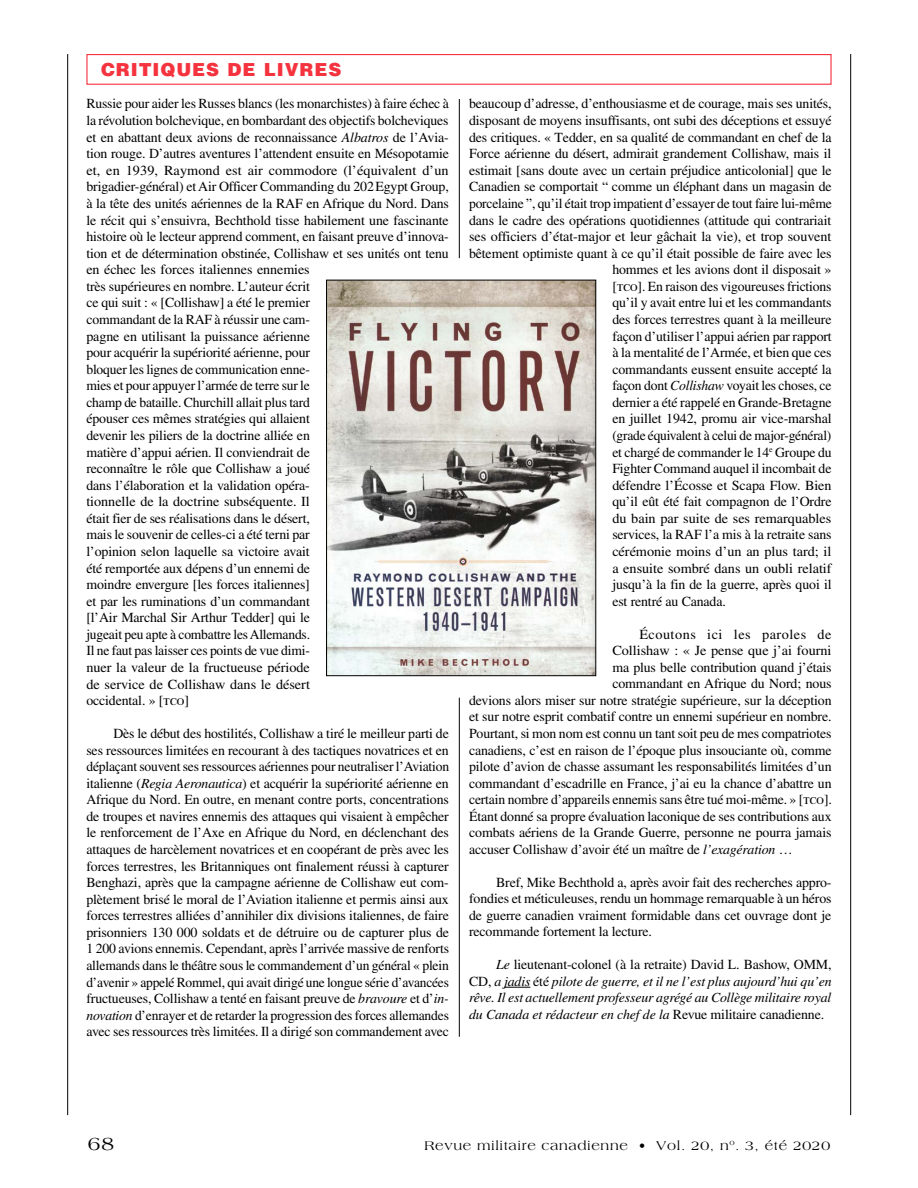
<style>
.page{position:relative;width:918px;height:1188px;background:#fff}
.page>*{position:absolute;margin:0;border:0;box-sizing:border-box;transform-origin:0 0}
.t1{font:19.5px "Americana Std";color:#000}
.t2{font:900 18px "Helvetica LT Std";letter-spacing:.05em;color:#f5333f}
.t3{font:13.8px/16.6px "Times LT Std";letter-spacing:-.01em;color:#000;text-align:justify}
.t4{font:italic 13.8px/16.6px "Times LT Std";letter-spacing:-.01em;color:#000;text-align:justify}
.t5{font:13.8px "Times LT Std";letter-spacing:.035em;color:#000}
.t6{font:13.5px "Americana Std";letter-spacing:.05em;color:#000}
.s1{font-style:italic}
.s2{font-style:normal}
</style>
<div class="page">
<hr style="left:850px;top:54px;width:1px;height:1061px;background:#000">
<hr style="left:67px;top:54px;width:1px;height:1061px;background:#000">
<div style="left:86px;top:54px;width:746px;height:31px;border:1px solid #f5333f"></div>
<hr style="left:459px;top:99px;width:1px;height:159px;background:#000">
<svg style="left:504px;top:987px;width:26px;height:1px"></svg>
<img style="left:328px;top:282px;width:266px;height:392px">
<div style="left:326px;top:280px;width:270px;height:396px;border:1px solid #000"></div>
<hr style="left:459px;top:698px;width:1px;height:339px;background:#000">
<h2 class="t2" style="left:101px;top:58px;width:242px">CRITIQUES DE LIVRES</h2>
<p class="t3" style="left:86px;top:95px;width:364px;text-align:left">Russie pour aider les Russes blancs (les monarchistes) à faire échec à la révolution bolchevique, en bombardant des objectifs bolcheviques et en abattant deux avions de reconnaissance <span class="s1">Albatros</span> de l’Avia&shy;tion rouge. D’autres aventures l’attendent ensuite en Mésopotamie et, en 1939, Raymond est air commodore (l’équivalent d’un brigadier-général) et Air Officer Commanding du 202Egypt Group, à la tête des unités aériennes de la RAF en Afrique du Nord. Dans le récit qui s’ensuivra, Bechthold tisse habilement une fascinante histoire où le lecteur apprend comment, en faisant preuve d’innova&shy;tion et de détermination obstinée, Collishaw et ses unités ont tenu en échec les forces italiennes ennemies<br>très supérieures en nombre. L’auteur écrit<br>ce qui suit : « [Collishaw] a été le premier<br>commandant de la RAF à réussir une cam-<br>pagne en utilisant la puissance aérienne<br>pour acquérir la supériorité aérienne, pour<br>bloquer les lignes de communication enne-<br>mies et pour appuyer l’armée de terre sur le<br>champ de bataille. Churchill allait plus tard<br>épouser ces mêmes stratégies qui allaient<br>devenir les piliers de la doctrine alliée en<br>matière d’appui aérien. Il conviendrait de<br>reconnaître le rôle que Collishaw a joué<br>dans l’élaboration et la validation opéra-<br>tionnelle de la doctrine subséquente. Il<br>était fier de ses réalisations dans le désert,<br>mais le souvenir de celles-ci a été terni par<br>l’opinion selon laquelle sa victoire avait<br>été remportée aux dépens d’un ennemi de<br>moindre envergure [les forces italiennes]<br>et par les ruminations d’un commandant<br>[l’Air Marchal Sir Arthur Tedder] qui le<br>jugeait peu apte à combattre les Allemands.<br>Il ne faut pas laisser ces points de vue dimi-<br>nuer la valeur de la fructueuse période<br>de service de Collishaw dans le désert<br>occidental. » [tco]</p>
<p class="t3" style="left:86px;top:725px;width:364px;text-indent:27px">Dès le début des hostilités, Collishaw a tiré le meilleur parti de ses ressources limitées en recourant à des tactiques novatrices et en déplaçant souvent ses ressources aériennes pour neutraliser l’Aviation italienne (<span class="s1">Regia Aeronautica</span>) et acquérir la supériorité aérienne en Afrique du Nord. En outre, en menant contre ports, concentrations de troupes et navires ennemis des attaques qui visaient à empêcher le renforcement de l’Axe en Afrique du Nord, en déclenchant des attaques de harcèlement novatrices et en coopérant de près avec les forces terrestres, les Britanniques ont finalement réussi à capturer Benghazi, après que la campagne aérienne de Collishaw eut com&shy;plètement brisé le moral de l’Aviation italienne et permis ainsi aux forces terrestres alliées d’annihiler dix divisions italiennes, de faire prisonniers 130 000 soldats et de détruire ou de capturer plus de 1 200 avions ennemis. Cependant, après l’arrivée massive de renforts allemands dans le théâtre sous le commandement d’un général « plein d’avenir » appelé Rommel, qui avait dirigé une longue série d’avancées fructueuses, Collishaw a tenté en faisant preuve de <span class="s1">bravoure</span> et d’<span class="s1">in&shy;novation</span> d’enrayer et de retarder la progression des forces allemandes avec ses ressources très limitées. Il a dirigé son commandement avec</p>
<p class="t3" style="left:469px;top:95px;width:364px">beaucoup d’adresse, d’enthousiasme et de courage, mais ses unités,</p>
<p class="t3" style="left:469px;top:112px;width:364px">disposant de moyens insuffisants, ont subi des déceptions et essuyé</p>
<p class="t3" style="left:469px;top:129px;width:364px">des critiques. « Tedder, en sa qualité de commandant en chef de la</p>
<p class="t3" style="left:469px;top:145px;width:364px">Force aérienne du désert, admirait grandement Collishaw, mais il</p>
<p class="t3" style="left:469px;top:162px;width:364px">estimait [sans doute avec un certain préjudice anticolonial] que le</p>
<p class="t3" style="left:469px;top:178px;width:364px">Canadien se comportait “ comme un éléphant dans un magasin de</p>
<p class="t3" style="left:469px;top:195px;width:364px">porcelaine ”, qu’il était trop impatient d’essayer de tout faire lui-même</p>
<p class="t3" style="left:469px;top:211px;width:364px">dans le cadre des opérations quotidiennes (attitude qui contrariait</p>
<p class="t3" style="left:469px;top:228px;width:364px">ses officiers d’état-major et leur gâchait la vie), et trop souvent</p>
<p class="t3" style="left:469px;top:245px;width:364px">bêtement optimiste quant à ce qu’il était possible de faire avec les</p>
<p class="t3" style="left:612px;top:261px;width:221px">hommes et les avions dont il disposait »</p>
<p class="t3" style="left:612px;top:278px;width:221px">[tco]. En raison des vigoureuses frictions</p>
<p class="t3" style="left:612px;top:294px;width:221px">qu’il y avait entre lui et les commandants</p>
<p class="t3" style="left:612px;top:311px;width:221px">des forces terrestres quant à la meilleure</p>
<p class="t3" style="left:612px;top:328px;width:221px">façon d’utiliser l’appui aérien par rapport</p>
<p class="t3" style="left:612px;top:344px;width:221px">à la mentalité de l’Armée, et bien que ces</p>
<p class="t3" style="left:612px;top:361px;width:221px">commandants eussent ensuite accepté la</p>
<p class="t3" style="left:612px;top:377px;width:221px">façon dont <span class="s1">Collishaw</span> voyait les choses, ce</p>
<p class="t3" style="left:612px;top:394px;width:221px">dernier a été rappelé en Grande-Bretagne</p>
<p class="t3" style="left:612px;top:410px;width:221px">en juillet 1942, promu air vice-marshal</p>
<p class="t3" style="left:612px;top:427px;width:221px">(grade équivalent à celui de major-général)</p>
<p class="t3" style="left:612px;top:444px;width:221px">et chargé de commander le 14<sup>e</sup> Groupe du</p>
<p class="t3" style="left:612px;top:460px;width:221px">Fighter Command auquel il incombait de</p>
<p class="t3" style="left:612px;top:477px;width:221px">défendre l’Écosse et Scapa Flow. Bien</p>
<p class="t3" style="left:612px;top:493px;width:221px">qu’il eût été fait compagnon de l’Ordre</p>
<p class="t3" style="left:612px;top:510px;width:221px">du bain par suite de ses remarquables</p>
<p class="t3" style="left:612px;top:526px;width:221px">services, la RAF l’a mis à la retraite sans</p>
<p class="t3" style="left:612px;top:543px;width:221px">cérémonie moins d’un an plus tard; il</p>
<p class="t3" style="left:612px;top:560px;width:221px">a ensuite sombré dans un oubli relatif</p>
<p class="t3" style="left:612px;top:576px;width:221px">jusqu’à la fin de la guerre, après quoi il</p>
<p class="t3" style="left:612px;top:593px;width:115px">est rentré au Canada.</p>
<p class="t5" style="left:639px;top:626px;width:194px">Écoutons ici les paroles de</p>
<p class="t3" style="left:612px;top:642px;width:221px">Collishaw : « Je pense que j’ai fourni</p>
<p class="t3" style="left:612px;top:659px;width:221px">ma plus belle contribution quand j’étais</p>
<p class="t3" style="left:612px;top:675px;width:221px">commandant en Afrique du Nord; nous</p>
<p class="t3" style="left:469px;top:692px;width:364px">devions alors miser sur notre stratégie supérieure, sur la déception</p>
<p class="t3" style="left:469px;top:708px;width:364px">et sur notre esprit combatif contre un ennemi supérieur en nombre.</p>
<p class="t3" style="left:469px;top:725px;width:364px">Pourtant, si mon nom est connu un tant soit peu de mes compatriotes</p>
<p class="t3" style="left:469px;top:742px;width:364px">canadiens, c’est en raison de l’époque plus insouciante où, comme</p>
<p class="t3" style="left:469px;top:758px;width:364px">pilote d’avion de chasse assumant les responsabilités limitées d’un</p>
<p class="t3" style="left:469px;top:775px;width:364px">commandant d’escadrille en France, j’ai eu la chance d’abattre un</p>
<p class="t3" style="left:469px;top:791px;width:364px">certain nombre d’appareils ennemis sans être tué moi-même. » [tco].</p>
<p class="t3" style="left:469px;top:808px;width:364px">Étant donné sa propre évaluation laconique de ses contributions aux</p>
<p class="t3" style="left:469px;top:824px;width:364px">combats aériens de la Grande Guerre, personne ne pourra jamais</p>
<p class="t3" style="left:469px;top:841px;width:325px">accuser Collishaw d’avoir été un maître de <span class="s1">l’exagération</span> …</p>
<p class="t3" style="left:469px;top:874px;width:364px;text-indent:27px">Bref, Mike Bechthold a, après avoir fait des recherches appro&shy;fondies et méticuleuses, rendu un hommage remarquable à un héros de guerre canadien vraiment formidable dans cet ouvrage dont je recommande fortement la lecture.</p>
<p class="t4" style="left:469px;top:956px;width:364px;text-indent:27px">Le <span class="s2">lieutenant-colonel (à la retraite) David L. Bashow, OMM, CD,</span> a jadis <span class="s2">été</span> pilote de guerre, et il ne l’est plus aujourd’hui qu’en rêve. Il est actuellement professeur agrégé au Collège militaire royal du Canada et rédacteur en chef de la <span class="s2">Revue militaire canadienne.</span></p>
<h1 class="t1" style="left:88px;top:1132px;width:28px">68</h1>
<p class="t6" style="left:424px;top:1138px;width:407px">Revue militaire canadienne • Vol. 20, n<sup>o</sup>. 3, été 2020</p>
</div>
